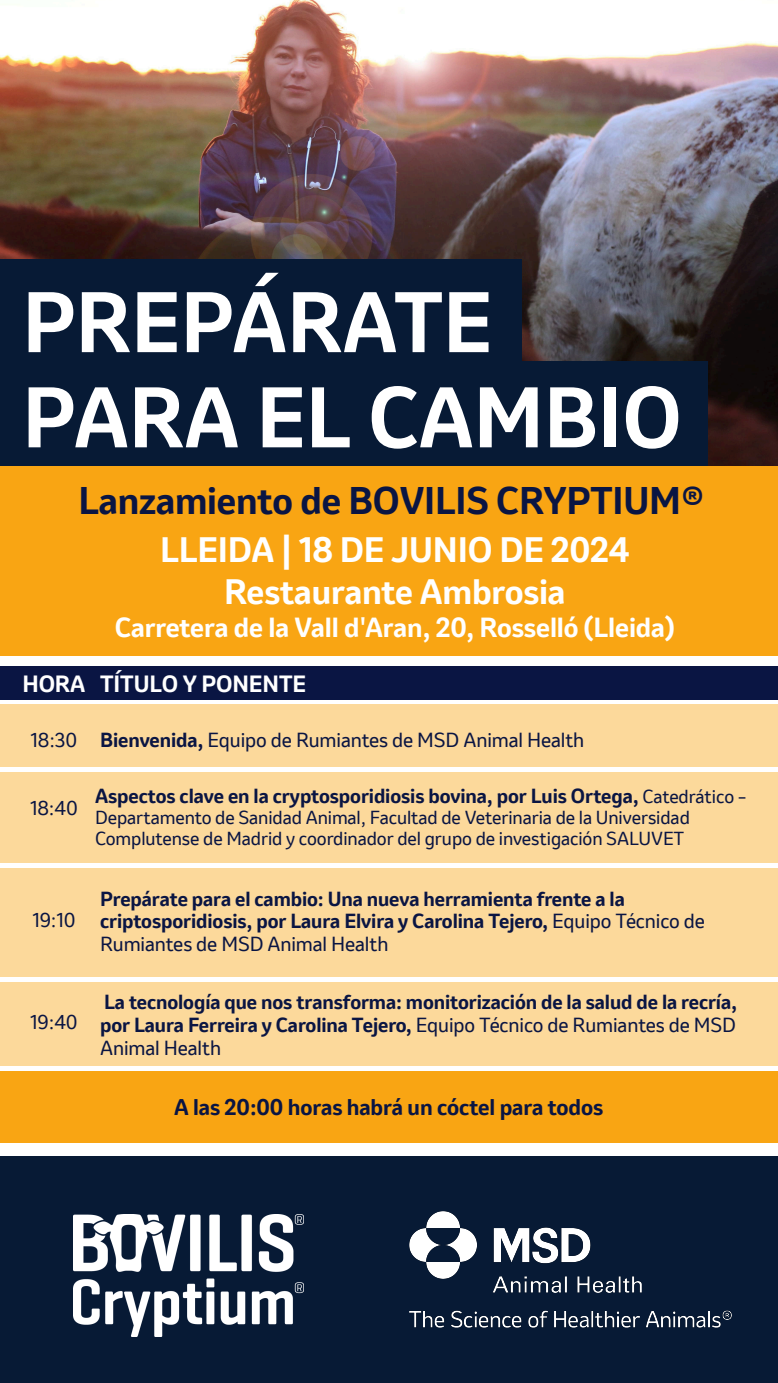
<style>
.page{position:relative;width:778px;height:1383px;background:#fff}
.page>*{position:absolute;margin:0;border:0;box-sizing:border-box;transform-origin:0 0}
.t1{font:700 79.2px/95.1px "Invention";color:#fff}
.t2{font:700 36px "Invention";letter-spacing:-.005em;color:#0a1543}
.t3{font:700 33px/42.3px "Invention";letter-spacing:-.005em;color:#fff;text-align:center}
.t4{font:700 25.8px "Invention";letter-spacing:-.005em;color:#fff}
.t5{font:700 21.9px "Invention";letter-spacing:-.005em;color:#fff}
.t6{font:700 21.3px "Invention";letter-spacing:-.005em;color:#0a1543}
.t7{font:700 19.2px/22.8px "Invention";letter-spacing:-.005em;color:#0a1543}
.t8{font:19.2px "Invention";letter-spacing:-.005em;color:#0a1543}
.t9{font:18.6px "Invention";letter-spacing:-.005em;color:#0a1543}
.t10{font:17.7px/21px "Invention";letter-spacing:-.005em;color:#0a1543}
.s1{font-size:18.6px}
.s2{font-weight:700}
.s3{font-weight:400;font-size:17.7px}
.s4{font-weight:400}
</style>
<div class="page">
<img style="left:0;top:0;width:778px;height:466px">
<div style="left:0;top:259px;width:521px;height:107px;background:#071a35"></div>
<div style="left:0;top:361px;width:707px;height:108px;background:#071a35"></div>
<div style="left:0;top:466px;width:778px;height:190px;background:#f9a513"></div>
<div style="left:0;top:1156px;width:778px;height:226px;background:#071a35"></div>
<img style="left:409px;top:1211px;width:323px;height:117px">
<img style="left:73px;top:1214px;width:231px;height:121px">
<div style="left:0;top:666px;width:778px;height:33px;background:#0a1543"></div>
<div style="left:0;top:772px;width:778px;height:91px;background:#fcd99b"></div>
<div style="left:0;top:1071px;width:778px;height:71px;background:#f9a513"></div>
<div style="left:0;top:868px;width:778px;height:108px;background:#fcd99b"></div>
<div style="left:0;top:982px;width:778px;height:84px;background:#fcd99b"></div>
<div style="left:0;top:704px;width:778px;height:62px;background:#fcd99b"></div>
<h1 class="t1" style="left:22px;top:275px;width:661px">PREPÁRATE<br>PARA EL CAMBIO</h1>
<h2 class="t2" style="left:78px;top:474px;width:627px">Lanzamiento de BOVILIS CRYPTIUM®</h2>
<h3 class="t3" style="left:160px;top:528px;width:471px">LLEIDA | 18 DE JUNIO DE 2024<br>Restaurante Ambrosia</h3>
<h3 class="t4" style="left:115px;top:609px;width:561px">Carretera de la Vall d'Aran, 20, Rosselló (Lleida)</h3>
<p class="t5" style="left:22px;top:667px;width:285px">HORA TÍTULO Y PONENTE</p>
<p class="t8" style="left:31px;top:726px;width:555px"><span class="s1">18:30</span> <span class="s2">Bienvenida,</span> Equipo de Rumiantes de MSD Animal Health</p>
<p class="t9" style="left:30px;top:795px;width:49px">18:40</p>
<p class="t9" style="left:32px;top:907px;width:45px">19:10</p>
<p class="t9" style="left:30px;top:1008px;width:49px">19:40</p>
<p class="t7" style="left:95px;top:784px;width:653px">Aspectos clave en la cryptosporidiosis bovina, por Luis Ortega, <span class="s3">Catedrático –</span></p>
<p class="t10" style="left:95px;top:806px;width:596px">Departamento de Sanidad Animal, Facultad de Veterinaria de la Universidad<br>Complutense de Madrid y coordinador del grupo de investigación SALUVET</p>
<p class="t7" style="left:100px;top:887px;width:606px">Prepárate para el cambio: Una nueva herramienta frente a la criptosporidiosis, por Laura Elvira y Carolina Tejero, <span class="s4">Equipo Técnico de<br>Rumiantes de MSD Animal Health</span></p>
<p class="t7" style="left:100px;top:990px;width:638px;text-align:justify">La tecnología que nos transforma: monitorización de la salud de la recría, por Laura Ferreira y Carolina Tejero, <span class="s4">Equipo Técnico de Rumiantes de MSD Animal Health</span></p>
<p class="t6" style="left:174px;top:1091px;width:430px">A las 20:00 horas habrá un cóctel para todos</p>
</div>
